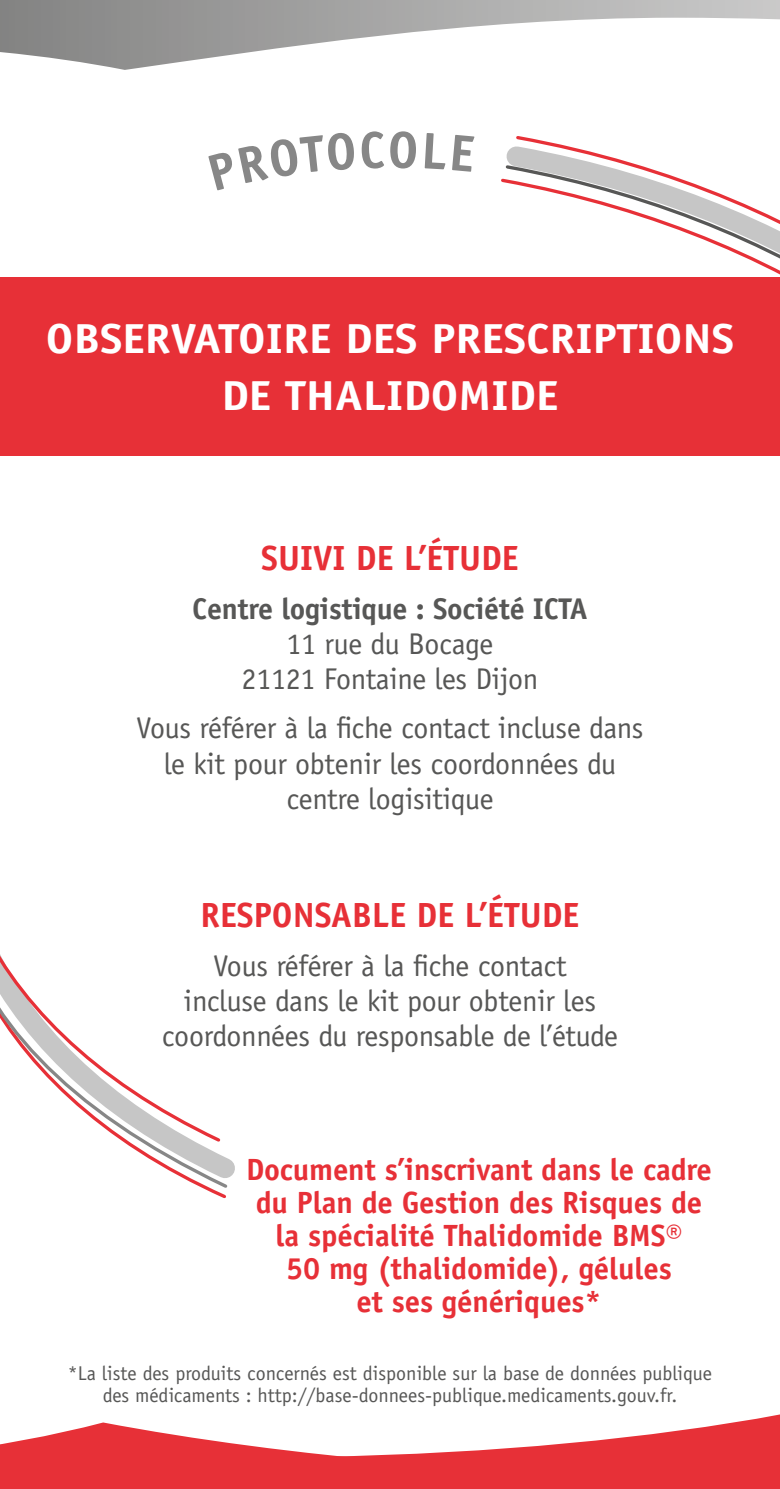
<style>
.page{position:relative;width:780px;height:1489px;background:#fff}
.page>*{position:absolute;margin:0;border:0;box-sizing:border-box;transform-origin:0 0}
.t1{font:700 42px/57px "Officina Sans Std";color:#fff;text-align:center;scale:1.11 1}
.t2{font:700 35px "Officina Sans Std";color:#e73037}
.t3{font:700 30.75px/33px "Officina Sans Std";letter-spacing:-.005em;color:#e73037;text-align:center}
.t4{font:30px/35px "Officina Sans Std";letter-spacing:-.01em;color:#575756;text-align:center}
.t5{font:700 30px "Officina Sans Std";letter-spacing:-.01em;color:#575756}
.t6{font:20px/22.5px "Officina Sans Std";color:#575756;text-align:center}
</style>
<div class="page">
<svg style="left:0;top:954px;width:230px;height:236px"></svg>
<svg style="left:514px;top:136px;width:158px;height:40px"></svg>
<svg style="left:498px;top:176px;width:282px;height:280px"></svg>
<svg style="left:0;top:1414px;width:780px;height:74px;fill:#e73037"></svg>
<div style="left:0;top:276px;width:780px;height:179px;background:#e73037"></div>
<svg style="left:0;top:0;width:780px;height:70px"></svg>
<h1 class="t1" style="left:46px;top:309px;width:621px">OBSERVATOIRE DES PRESCRIPTIONS<br>DE THALIDOMIDE</h1>
<p class="t2" style="left:261px;top:536px;width:259px">SUIVI DE L’ÉTUDE</p>
<p class="t5" style="left:192px;top:590px;width:397px">Centre logistique : Société ICTA</p>
<p class="t4" style="left:241px;top:626px;width:298px">11 rue du Bocage<br>21121 Fontaine les Dijon</p>
<p class="t4" style="left:137px;top:710px;width:508px">Vous référer à la fiche contact incluse dans le kit pour obtenir les coordonnées du centre logisitique</p>
<p class="t2" style="left:201px;top:892px;width:380px">RESPONSABLE DE L’ÉTUDE</p>
<p class="t4" style="left:162px;top:948px;width:458px">Vous référer à la fiche contact<br>incluse dans le kit pour obtenir les coordonnées du responsable de l’étude</p>
<p class="t3" style="left:246px;top:1152px;width:467px">Document s’inscrivant dans le cadre du Plan de Gestion des Risques de la spécialité Thalidomide BMS®<br>50 mg (thalidomide), gélules<br>et ses génériques*</p>
<p class="t6" style="left:68px;top:1361px;width:645px">*La liste des produits concernés est disponible sur la base de données publique des médicaments : http://base-donnees-publique.medicaments.gouv.fr.</p>
</div>
